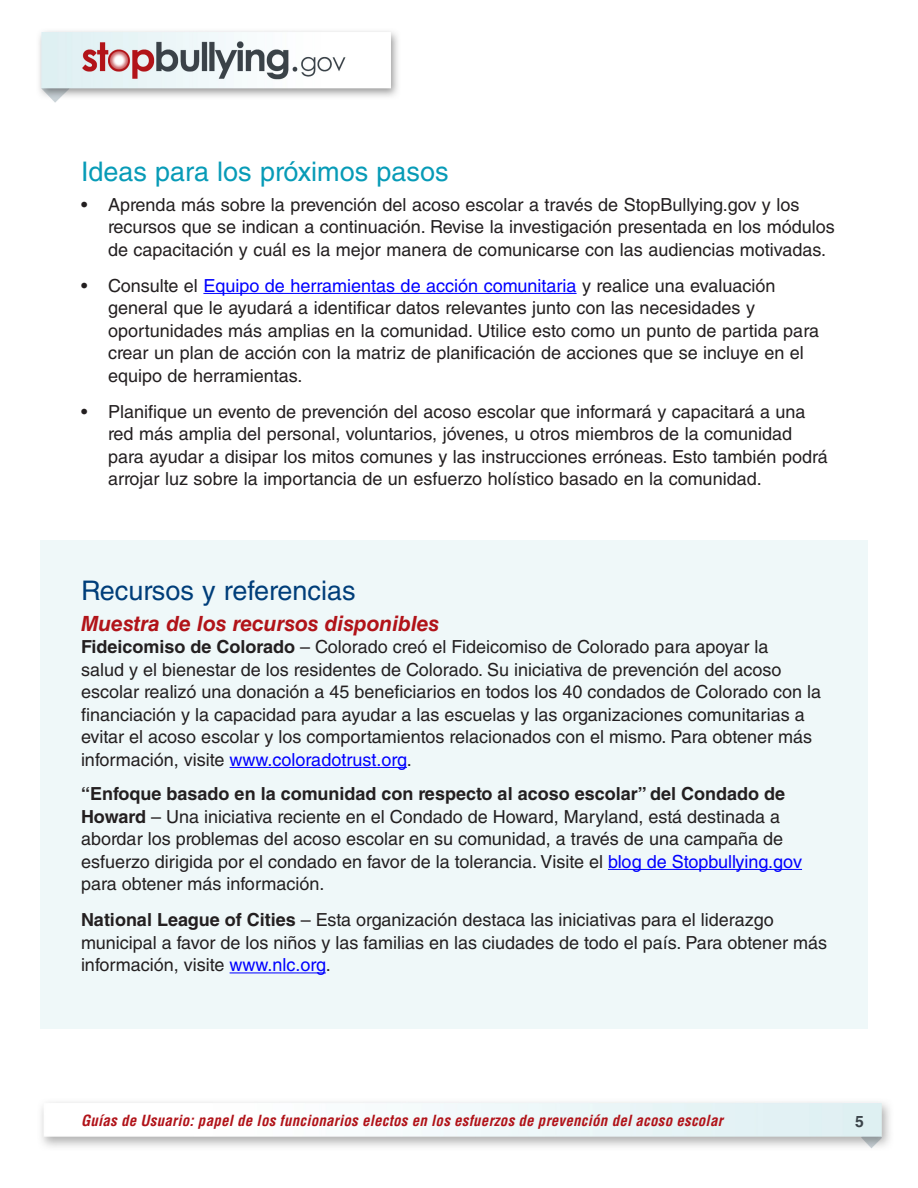
<style>
.page{position:relative;width:918px;height:1188px;background:#fff}
.page>*{position:absolute;margin:0;border:0;box-sizing:border-box;transform-origin:0 0}
.t1{font:27px "Helvetica LT Std";color:#079bb7}
.t2{font:27px "Helvetica LT Std";color:#003e7a}
.t3{font:italic 700 21px "Helvetica LT Std";color:#b11319}
.t4{font:18px/22.5px "Helvetica LT Std";color:#231f20}
.t5{font:700 15.75px "Helvetica LT Std";color:#3b444a}
.t6{font:italic 700 condensed 15px "Helvetica LT Std";letter-spacing:.015em;color:#b11319}
.s1{color:#00f}
.s2{font-weight:700}
</style>
<div class="page">
<img style="left:39px;top:31px;width:359px;height:72px">
<div style="left:40px;top:540px;width:828px;height:488px;background:#eff8f9"></div>
<hr style="left:230px;top:767px;width:177px;height:1px;background:#00f">
<hr style="left:608px;top:869px;width:194px;height:1px;background:#00f">
<hr style="left:230px;top:972px;width:96px;height:1px;background:#00f">
<hr style="left:203px;top:293px;width:374px;height:1px;background:#00f">
<h2 class="t1" style="left:81px;top:156px;width:369px">Ideas para los próximos pasos</h2>
<p class="t4" style="left:108px;top:193px;width:728px;text-indent:-27px">• Aprenda más sobre la prevención del acoso escolar a través de StopBullying.gov y los recursos que se indican a continuación. Revise la investigación presentada en los módulos de capacitación y cuál es la mejor manera de comunicarse con las audiencias motivadas.</p>
<p class="t4" style="left:108px;top:274px;width:713px;text-indent:-27px">• Consulte el <span class="s1">Equipo de herramientas de acción comunitaria</span> y realice una evaluación general que le ayudará a identificar datos relevantes junto con las necesidades y oportunidades más amplias en la comunidad. Utilice esto como un punto de partida para crear un plan de acción con la matriz de planificación de acciones que se incluye en el equipo de herramientas.</p>
<p class="t4" style="left:108px;top:400px;width:721px;text-indent:-27px">• Planifique un evento de prevención del acoso escolar que informará y capacitará a una red más amplia del personal, voluntarios, jóvenes, u otros miembros de la comunidad para ayudar a disipar los mitos comunes y las instrucciones erróneas. Esto también podrá arrojar luz sobre la importancia de un esfuerzo holístico basado en la comunidad.</p>
<h2 class="t2" style="left:81px;top:575px;width:276px">Recursos y referencias</h2>
<h3 class="t3" style="left:81px;top:610px;width:360px">Muestra de los recursos disponibles</h3>
<p class="t4" style="left:81px;top:636px;width:742px"><span class="s2">Fideicomiso de Colorado</span> – Colorado creó el Fideicomiso de Colorado para apoyar la<br>salud y el bienestar de los residentes de Colorado. Su iniciativa de prevención del acoso escolar realizó una donación a 45 beneficiarios en todos los 40 condados de Colorado con la financiación y la capacidad para ayudar a las escuelas y las organizaciones comunitarias a evitar el acoso escolar y los comportamientos relacionados con el mismo. Para obtener más información, visite <span class="s1">www.coloradotrust.org</span>.</p>
<p class="t4" style="left:81px;top:783px;width:723px"><span class="s2">“Enfoque basado en la comunidad con respecto al acoso escolar” del Condado de Howard</span> – Una iniciativa reciente en el Condado de Howard, Maryland, está destinada a abordar los problemas del acoso escolar en su comunidad, a través de una campaña de esfuerzo dirigida por el condado en favor de la tolerancia. Visite el <span class="s1">blog de Stopbullying.gov </span>para obtener más información.</p>
<p class="t4" style="left:81px;top:909px;width:748px"><span class="s2">National League of Cities</span> – Esta organización destaca las iniciativas para el liderazgo municipal a favor de los niños y las familias en las ciudades de todo el país. Para obtener más información, visite <span class="s1">www.nlc.org</span>.</p>
<p class="t6" style="left:81px;top:1111px;width:643px">Guías de Usuario: papel de los funcionarios electos en los esfuerzos de prevención del acoso escolar</p>
<p class="t5" style="left:855px;top:1111px;width:10px">5</p>
</div>
